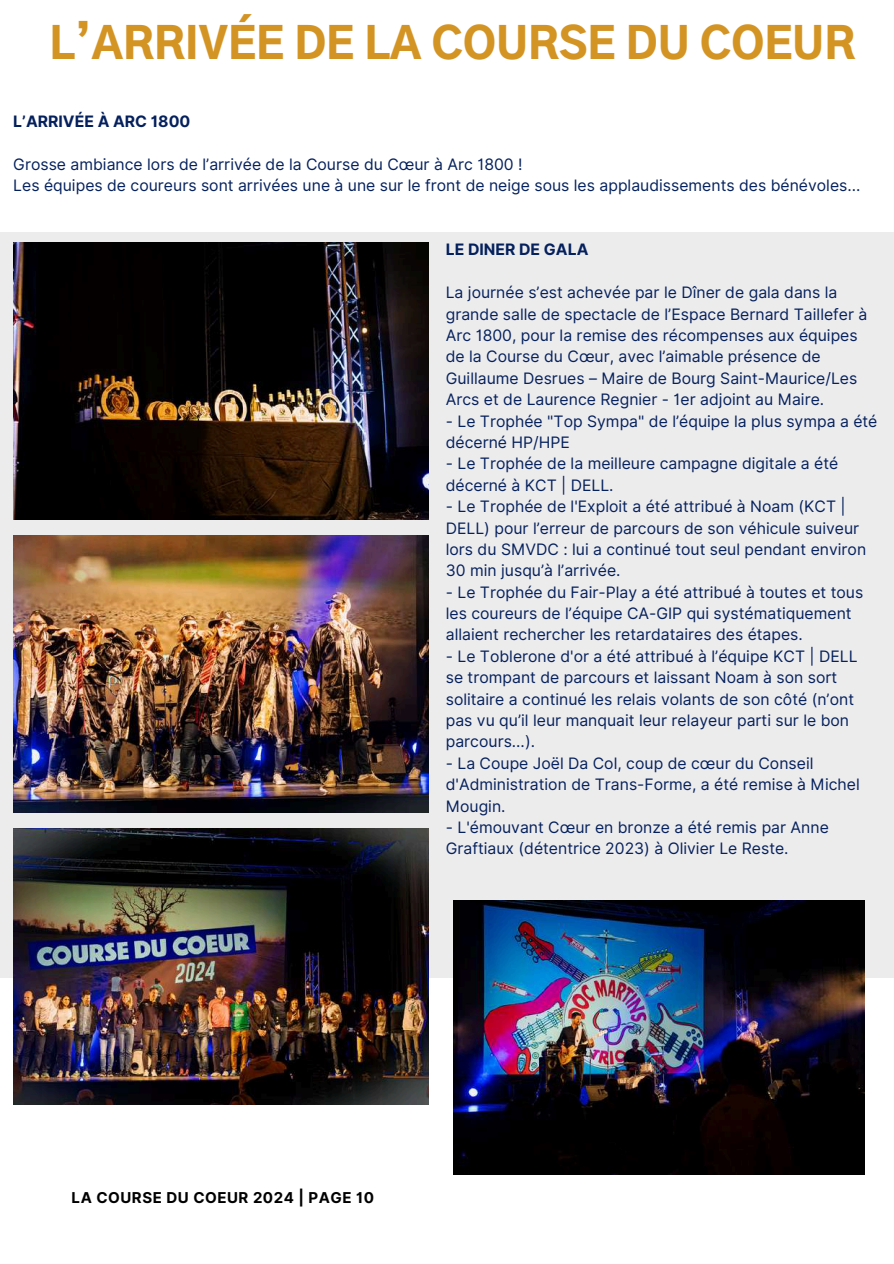
<style>
.page{position:relative;width:894px;height:1264px;background:#fff}
.page>*{position:absolute;margin:0;border:0;box-sizing:border-box;transform-origin:0 0}
.t1{font:900 42.75px "Gothic A1";color:#d49423}
.t2{font:15.75px/21.3px "Inter";color:#05215d}
.t3{font:700 15.75px "Inter";color:#05215d}
.t4{font:700 15px "Inter";letter-spacing:.035em;color:#000}
</style>
<div class="page">
<div style="left:0;top:232px;width:893px;height:745px;background:#edeced"></div>
<img style="left:13px;top:242px;width:415px;height:277px">
<img style="left:13px;top:535px;width:415px;height:277px">
<img style="left:13px;top:828px;width:415px;height:276px">
<img style="left:453px;top:900px;width:411px;height:274px">
<h1 class="t1" style="left:49px;top:25px;width:807px">L’ARRIVÉE DE LA COURSE DU COEUR</h1>
<p class="t3" style="left:13px;top:112px;width:178px">L’ARRIVÉE À ARC 1800</p>
<p class="t2" style="left:13px;top:153px;width:848px">Grosse ambiance lors de l’arrivée de la Course du Cœur à Arc 1800 !<br>Les équipes de coureurs sont arrivées une à une sur le front de neige sous les applaudissements des bénévoles...</p>
<p class="t3" style="left:445px;top:240px;width:144px">LE DINER DE GALA</p>
<p class="t2" style="left:445px;top:282px;width:423px">La journée s’est achevée par le Dîner de gala dans la grande salle de spectacle de l’Espace Bernard Taillefer à Arc 1800, pour la remise des récompenses aux équipes de la Course du Cœur, avec l’aimable présence de Guillaume Desrues – Maire de Bourg Saint-Maurice/Les Arcs et de Laurence Regnier - 1er adjoint au Maire.</p>
<p class="t2" style="left:445px;top:410px;width:433px">- Le Trophée "Top Sympa" de l’équipe la plus sympa a été décerné HP/HPE</p>
<p class="t2" style="left:445px;top:453px;width:394px">- Le Trophée de la meilleure campagne digitale a été décerné à KCT | DELL.</p>
<p class="t2" style="left:445px;top:495px;width:422px">- Le Trophée de l'Exploit a été attribué à Noam (KCT | DELL) pour l’erreur de parcours de son véhicule suiveur lors du SMVDC : lui a continué tout seul pendant environ 30 min jusqu’à l’arrivée.</p>
<p class="t2" style="left:445px;top:581px;width:419px">- Le Trophée du Fair-Play a été attribué à toutes et tous les coureurs de l’équipe CA-GIP qui systématiquement allaient rechercher les retardataires des étapes.</p>
<p class="t2" style="left:445px;top:645px;width:413px">- Le Toblerone d'or a été attribué à l’équipe KCT | DELL se trompant de parcours et laissant Noam à son sort solitaire a continué les relais volants de son côté (n’ont pas vu qu’il leur manquait leur relayeur parti sur le bon parcours...).</p>
<p class="t2" style="left:445px;top:752px;width:415px">- La Coupe Joël Da Col, coup de cœur du Conseil d'Administration de Trans-Forme, a été remise à Michel<br>Mougin.</p>
<p class="t2" style="left:445px;top:816px;width:384px">- L'émouvant Cœur en bronze a été remis par Anne<br>Graftiaux (détentrice 2023) à Olivier Le Reste.</p>
<p class="t4" style="left:72px;top:1188px;width:304px">LA COURSE DU COEUR 2024 | PAGE 10</p>
</div>
